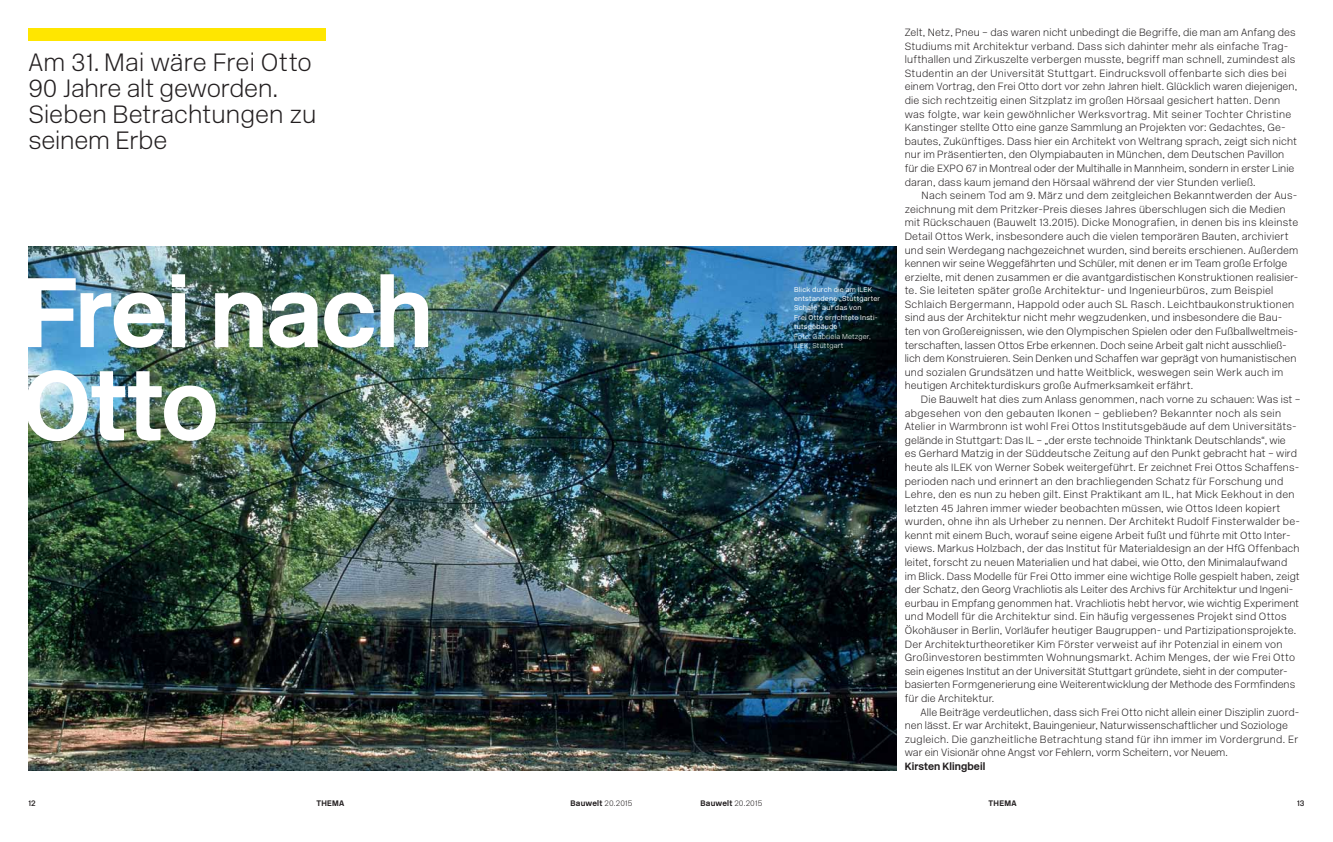
<style>
.page{position:relative;width:1333px;height:842px;background:#fff}
.page>*{position:absolute;margin:0;border:0;box-sizing:border-box;transform-origin:0 0}
.t1{font:700 98.4px/93px "New Rail Alphabet";letter-spacing:-.015em;color:#fff}
.t2{font:25px/26px "New Rail Alphabet White";letter-spacing:-.005em;color:#231f20}
.t3{font:10.5px/13.6px "New Rail Alphabet White";letter-spacing:.01em;color:#231f20}
.t4{font:700 10.5px "New Rail Alphabet";letter-spacing:.005em;color:#231f20}
.t5{font:700 8px "New Rail Alphabet";letter-spacing:.025em;color:#231f20}
.t6{font:500 8px "New Rail Alphabet";color:#231f20}
.t7{font:300 7px/9.4px "New Rail Alphabet";letter-spacing:.03em;color:#fff}
.t8{font:7px/9.5px "New Rail Alphabet White";letter-spacing:.03em;color:#fff}
.s1{font-family:"New Rail Alphabet White";font-weight:400}
.s2{font-size:6.8px}
</style>
<div class="page">
<img style="left:28px;top:246px;width:868px;height:524px">
<div style="left:28px;top:28px;width:298px;height:13px;background:#ffe600"></div>
<h2 class="t2" style="left:28px;top:52px;width:289px">Am 31. Mai wäre Frei Otto<br>90 Jahre alt geworden.<br>Sieben Betrachtungen zu seinem Erbe</h2>
<h1 class="t1" style="left:22px;top:267px;width:413px">Frei nach<br>Otto</h1>
<p class="t6" style="left:28px;top:799px;width:9px">12</p>
<p class="t5" style="left:316px;top:799px;width:29px">THEMA</p>
<p class="t5" style="left:570px;top:799px;width:63px">Bauwelt <span class="s1">20.2015</span></p>
<p class="t7" style="left:794px;top:285px;width:88px">Blick durch die am <span class="s2">ILEK </span>entstandene „Stuttgarter<br>Schale“ auf das von<br>Frei Otto errichtete Insti&shy;tuts gebäude</p>
<p class="t8" style="left:794px;top:332px;width:78px">Foto: Gabriela Metzger,<br>ILEK, Stuttgart</p>
<p class="t3" style="left:904px;top:27px;width:394px">Zelt, Netz, Pneu – das waren nicht unbedingt die Begriffe, die man am Anfang des Studiums mit Architektur verband. Dass sich dahinter mehr als einfache Trag&shy;lufthallen und Zirkuszelte verbergen musste, begriff man schnell, zumindest als Studentin an der Universität Stuttgart. Eindrucksvoll offenbarte sich dies bei einem Vortrag, den Frei Otto dort vor zehn Jahren hielt. Glücklich waren diejenigen, die sich rechtzeitig einen Sitzplatz im großen Hörsaal gesichert hatten. Denn was folgte, war kein gewöhnlicher Werksvortrag. Mit seiner Tochter Christine Kan stinger stellte Otto eine ganze Sammlung an Projekten vor: Gedachtes, Ge&shy;bautes, Zukünftiges. Dass hier ein Architekt von Weltrang sprach, zeigt sich nicht nur im Präsentierten, den Olympiabauten in München, dem Deutschen Pavillon für die EXPO 67 in Montreal oder der Multihalle in Mannheim, sondern in erster Linie daran, dass kaum jemand den Hörsaal während der vier Stunden verließ.</p>
<p class="t3" style="left:904px;top:190px;width:395px;text-indent:17px">Nach seinem Tod am 9. März und dem zeitgleichen Bekanntwerden der Aus&shy;zeichnung mit dem Pritzker-Preis dieses Jahres überschlugen sich die Medien mit Rückschauen (Bauwelt 13.2015). Dicke Monografien, in denen bis ins kleinste Detail Ottos Werk, insbesondere auch die vielen temporären Bauten, archiviert und sein Werdegang nachgezeichnet wurden, sind bereits erschienen. Außerdem kennen wir seine Weggefährten und Schüler, mit denen er im Team große Erfolge erzielte, mit denen zusammen er die avantgardistischen Konstruktionen realisier&shy;te. Sie leiteten später große Architektur- und Ingenieurbüros, zum Beispiel Schlaich Bergermann, Happold oder auch SL Rasch. Leichtbaukonstruktionen sind aus der Architektur nicht mehr wegzudenken, und insbesondere die Bau&shy;ten von Großereignissen, wie den Olympischen Spielen oder den Fußballweltmeis&shy;terschaften, lassen Ottos Erbe erkennen. Doch seine Arbeit galt nicht ausschließ&shy;lich dem Konstruieren. Sein Denken und Schaffen war geprägt von humani stischen und sozialen Grundsätzen und hatte Weitblick, weswegen sein Werk auch im heutigen Architekturdiskurs große Aufmerksamkeit erfährt.</p>
<p class="t3" style="left:904px;top:394px;width:397px;text-indent:16px">Die Bauwelt hat dies zum Anlass genommen, nach vorne zu schauen: Was ist – abgesehen von den gebauten Ikonen – geblieben? Bekannter noch als sein Atelier in Warmbronn ist wohl Frei Ottos Institutsgebäude auf dem Universitäts&shy;gelände in Stuttgart: Das IL – „der erste technoide Thinktank Deutschlands“, wie<br>es Gerhard Matzig in der Süddeutsche Zeitung auf den Punkt gebracht hat – wird heute als ILEK von Werner Sobek weitergeführt. Er zeichnet Frei Ottos Schaffens&shy;perioden nach und erinnert an den brachliegenden Schatz für Forschung und Lehre, den es nun zu heben gilt. Einst Praktikant am IL, hat Mick Eekhout in den letzten 45 Jahren immer wieder beobachten müssen, wie Ottos Ideen kopiert wurden, ohne ihn als Urheber zu nennen. Der Architekt Rudolf Finsterwalder be&shy;kennt mit einem Buch, worauf seine eigene Arbeit fußt und führte mit Otto Inter&shy;views. Markus Holzbach, der das Institut für Materialdesign an der HfG Offenbach leitet, forscht zu neuen Materialien und hat dabei, wie Otto, den Minimalaufwand im Blick. Dass Modelle für Frei Otto immer eine wichtige Rolle gespielt haben, zeigt der Schatz, den Georg Vrachliotis als Leiter des Archivs für Architektur und Ingeni&shy;eurbau in Empfang genommen hat. Vrachliotis hebt hervor, wie wichtig Experiment und Modell für die Architektur sind. Ein häufig vergessenes Projekt sind Ottos Ökohäuser in Berlin, Vorläufer heutiger Baugruppen- und Partizipationsprojekte.<br>Der Architekturtheoretiker Kim Förster verweist auf ihr Potenzial in einem von Großinvestoren bestimmten Wohnungsmarkt. Achim Menges, der wie Frei Otto sein eigenes Institut an der Universität Stuttgart gründete, sieht in der computer&shy;basierten Formgenerierung eine Weiterentwicklung der Methode des Formfindens für die Architektur.</p>
<p class="t3" style="left:904px;top:706px;width:396px;text-indent:16px">Alle Beiträge verdeutlichen, dass sich Frei Otto nicht allein einer Disziplin zuord&shy;nen lässt. Er war Architekt, Bauingenieur, Naturwissenschaftlicher und So ziologe zugleich. Die ganzheitliche Betrachtung stand für ihn immer im Vordergrund. Er war ein Visionär ohne Angst vor Fehlern, vorm Scheitern, vor Neuem.</p>
<p class="t4" style="left:904px;top:760px;width:82px">Kirsten Klingbeil</p>
<p class="t5" style="left:700px;top:799px;width:63px">Bauwelt <span class="s1">20.2015</span></p>
<p class="t5" style="left:988px;top:799px;width:29px">THEMA</p>
<p class="t6" style="left:1296px;top:799px;width:9px">13</p>
</div>
